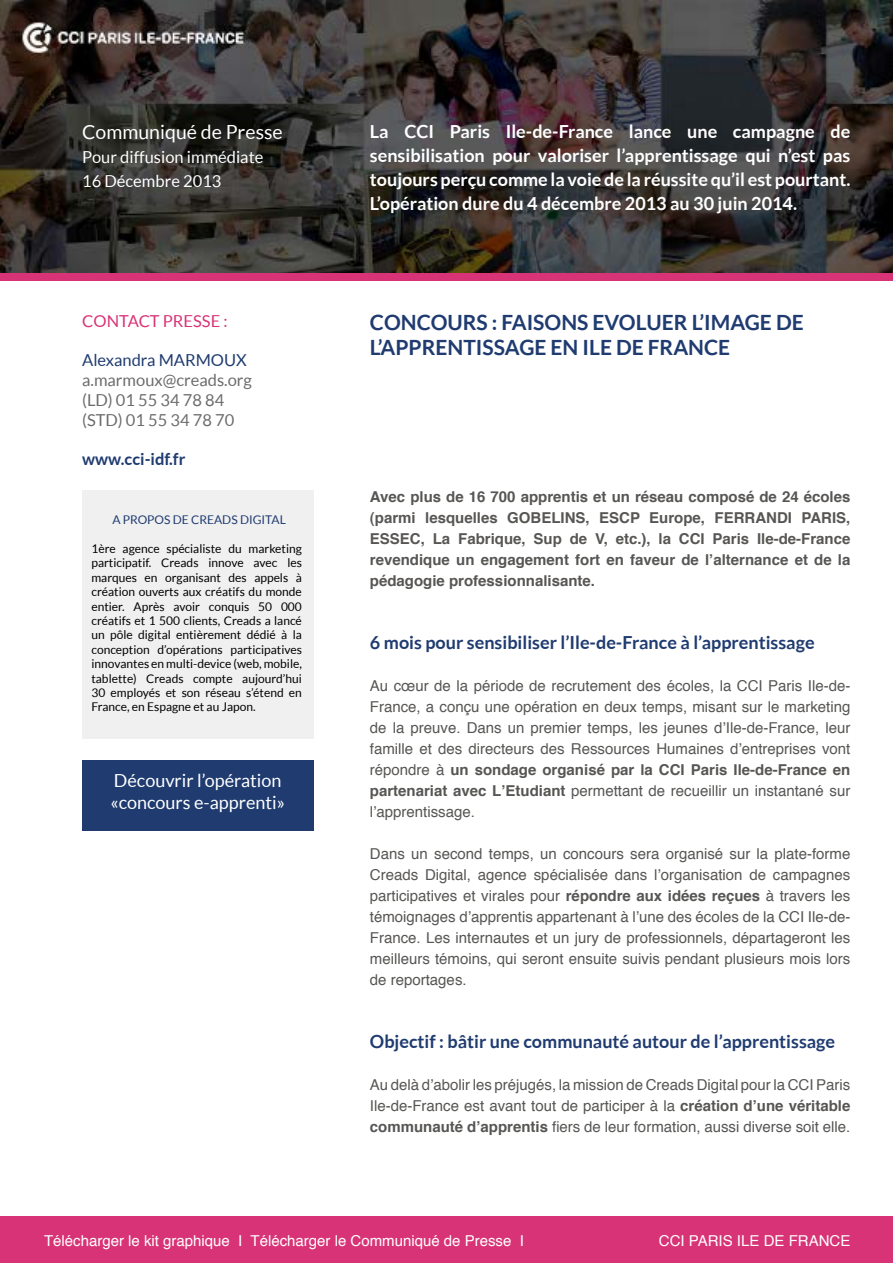
<style>
.page{position:relative;width:893px;height:1263px;background:#fff}
.page>*{position:absolute;margin:0;border:0;box-sizing:border-box;transform-origin:0 0}
.t1{font:700 21px/25.2px "Lato";color:#1f3b70}
.t2{font:19.5px "Lato";color:#fff}
.t3{font:700 18px/24px "Lato";color:#fff;text-align:justify}
.t4{font:700 18px "Lato";color:#1f3b70}
.t5{font:18px/21.6px "Lato";color:#fff}
.t6{font:16.5px/19.8px "Lato";color:#6d6c6c}
.t7{font:16.5px/24px "Lato";color:#fff}
.t8{font:16.5px "Lato";color:#1f3b70}
.t9{font:16.5px "Lato";color:#d83376}
.t10{font:700 16.5px "Lato";color:#1f3b70}
.t11{font:15px/21px "Helvetica";color:#575654;text-align:justify}
.t12{font:700 15px/21px "Helvetica";color:#575654;text-align:justify}
.t13{font:15px "Helvetica";color:#fff}
.t14{font:12px/14.4px "Lato";color:#000;text-align:justify}
.t15{font:12px "Lato";color:#1f3b70}
.s1{font-weight:700}
</style>
<div class="page">
<img style="left:0;top:0;width:893px;height:273px">
<div style="left:0;top:273px;width:893px;height:7px;background:#d83376"></div>
<div style="left:0;top:1216px;width:893px;height:47px;background:#d83376"></div>
<div style="left:82px;top:490px;width:231px;height:248px;background:#f0f0f0"></div>
<div style="left:82px;top:760px;width:231px;height:70px;background:#1f3b70"></div>
<h2 class="t2" style="left:82px;top:121px;width:202px">Communiqué de Presse</h2>
<p class="t7" style="left:82px;top:145px;width:183px">Pour diffusion immédiate<br>16 Décembre 2013</p>
<p class="t9" style="left:82px;top:311px;width:147px">Contact Presse :</p>
<p class="t8" style="left:82px;top:351px;width:166px">Alexandra MARMOUX</p>
<p class="t6" style="left:82px;top:370px;width:171px">a.marmoux@creads.org (LD) 01 55 34 78 84 (STD) 01 55 34 78 70</p>
<p class="t10" style="left:82px;top:450px;width:105px">www.cci-idf.fr</p>
<p class="t15" style="left:112px;top:513px;width:96px">A PROPOS DE CREA</p>
<p class="t15" style="left:222px;top:513px;width:65px">DS DIGITAL</p>
<p class="t14" style="left:91px;top:541px;width:212px">1ère agence spécialiste du marketing participatif. Creads innove avec les marques en organisant des appels à création ouverts aux créatifs du monde entier. Après avoir conquis 50 000 créatifs et 1 500 clients, Creads a lancé un pôle digital entièrement dédié à la conception d’opérations participatives innovantes en multi-device (web, mobile, tablette) Creads compte aujourd’hui 30 employés et son réseau s’étend en France, en Espagne et au Japon.</p>
<p class="t5" style="left:110px;top:769px;width:176px">Découvrir l’opération «concours e-apprenti»</p>
<p class="t3" style="left:370px;top:119px;width:482px">La CCI Paris I le-de-France lance une campagne de sensibilisation pour valoriser l’apprentissage qui n’est pas toujours perçu comme la voie de la réussite qu’il est pourtant.<br>L’opération dure du 4 décembre 2013 au 30 juin 2014.</p>
<h1 class="t1" style="left:370px;top:310px;width:435px">Concours : faisons evoluer l’image de l’apprentissage en ile de france</h1>
<p class="t12" style="left:370px;top:486px;width:482px">Avec plus de 16 700 apprentis et un réseau composé de 24 écoles (parmi lesquelles GOBELINS, ESCP Europe, FERRANDI PARIS, ESSEC, La Fabrique, Sup de V, etc.), la CCI Paris Ile-de-France revendique un engagement fort en faveur de l’alternance et de la pédagogie professionnalisante.</p>
<p class="t4" style="left:370px;top:632px;width:446px">6 mois pour sensibiliser l’I le-de-France à l’apprentissage</p>
<p class="t11" style="left:370px;top:675px;width:482px">Au cœur de la période de recrutement des écoles, la CCI Paris Ile-de-France, a conçu une opération en deux temps, misant sur le marketing de la preuve. Dans un premier temps, les jeunes d’Ile-de-France, leur famille et des directeurs des Ressources Humaines d’entreprises vont répondre à <span class="s1">un sondage organisé par la CCI Paris Ile-de-France en partenariat avec L’Etudiant</span> permettant de recueillir un instantané sur l’apprentissage.</p>
<p class="t11" style="left:370px;top:843px;width:482px">Dans un second temps, un concours sera organisé sur la plate-forme Creads Digital, agence spécialisée dans l’organisation de campagnes participatives et virales pour <span class="s1">répondre aux idées reçues</span> à travers les témoignages d’apprentis appartenant à l’une des écoles de la CCI Ile-de-France. Les internautes et un jury de professionnels, départageront les meilleurs témoins, qui seront ensuite suivis pendant plusieurs mois lors de reportages.</p>
<p class="t4" style="left:370px;top:1031px;width:467px">Objectif : bâtir une communauté autour de l’apprentissage</p>
<p class="t11" style="left:370px;top:1074px;width:482px">Au delà d’abolir les préjugés, la mission de Creads Digital pour la CCI Paris Ile-de-France est avant tout de participer à la <span class="s1">création d’une véritable communauté d’apprentis</span> fiers de leur formation, aussi diverse soit elle.</p>
<p class="t13" style="left:44px;top:1229px;width:481px">Télécharger le kit graphique I Télécharger le Communiqué de Presse I</p>
<p class="t13" style="left:659px;top:1229px;width:193px">CCI PARIS ILE DE FRANCE</p>
</div>
